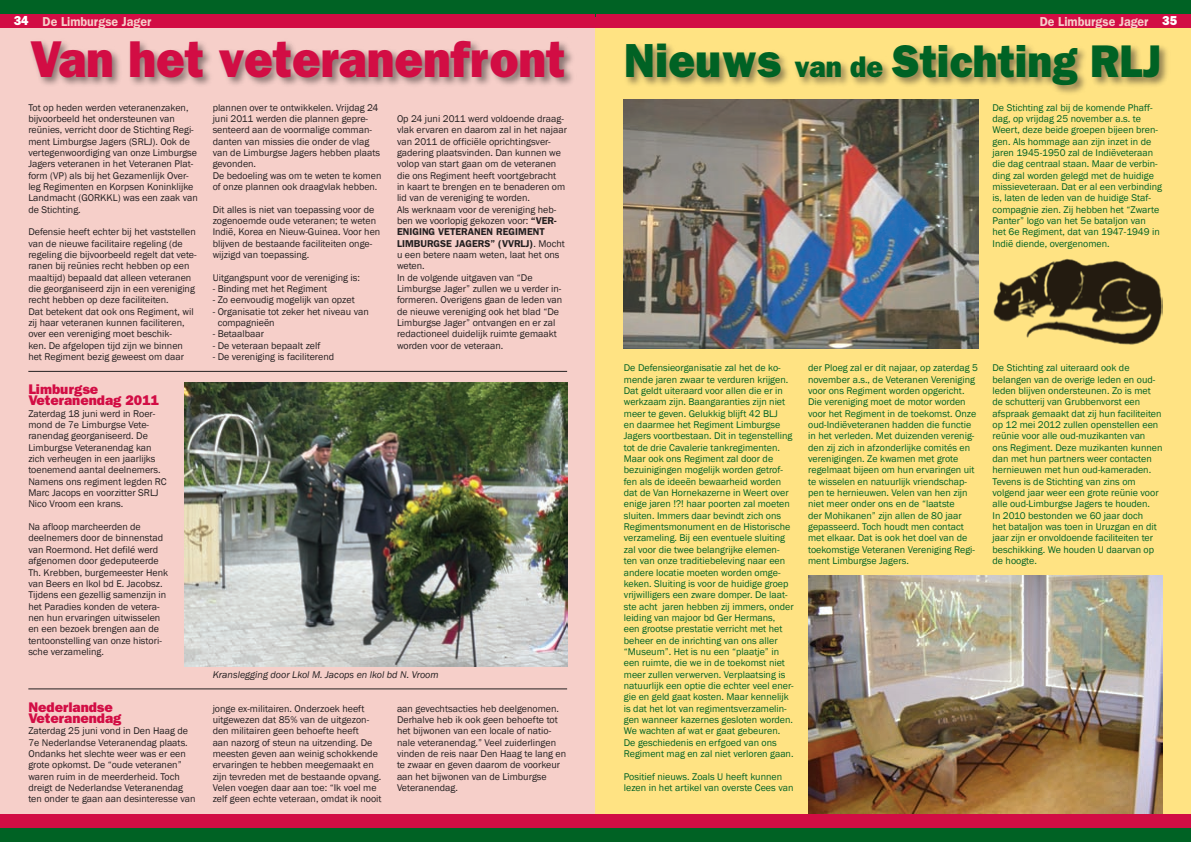
<style>
.page{position:relative;width:1191px;height:842px;background:#fff}
.page>*{position:absolute;margin:0;border:0;box-sizing:border-box;transform-origin:0 0}
.t1{font:800 52px "Franklin Gothic";color:#d20d44;scale:.92 1}
.t2{font:800 46px "Franklin Gothic";color:#006224;scale:.93 1}
.t3{font:800 14px/11.3px "Franklin Gothic";color:#d20d44}
.t4{font:600 13px "Franklin Gothic";color:#f6cfc9;scale:.95 1}
.t5{font:800 13px "Franklin Gothic";color:#fff;scale:.95 1}
.t6{font:10px/11.3px "Franklin Gothic";color:#231f20}
.t7{font:10px/11.3px "Franklin Gothic";color:#006224}
.t8{font:italic 10px "Franklin Gothic";color:#231f20}
.s1{font-weight:800;color:#fff}
.s2{font-weight:600}
.s3{font-size:48px}
.s4{font-size:30px}
</style>
<div class="page">
<div style="left:0;top:0;width:595px;height:17px;background:#006224"></div>
<div style="left:0;top:14px;width:595px;height:14px;background:#d20d44"></div>
<div style="left:0;top:825px;width:595px;height:17px;background:#006224"></div>
<div style="left:0;top:814px;width:595px;height:14px;background:#d20d44"></div>
<div style="left:595px;top:0;width:596px;height:17px;background:#006224"></div>
<div style="left:596px;top:14px;width:595px;height:14px;background:#d20d44"></div>
<div style="left:595px;top:825px;width:596px;height:17px;background:#006224"></div>
<div style="left:595px;top:814px;width:596px;height:14px;background:#d20d44"></div>
<div style="left:0;top:28px;width:595px;height:786px;background:#f6cfc9"></div>
<div style="left:28px;top:37px;width:548px;height:52px;background:#231f20;opacity:.5"></div>
<img style="left:184px;top:383px;width:383px;height:283px">
<hr style="left:28px;top:688px;width:539px;height:1px;background:#231f20">
<hr style="left:28px;top:371px;width:539px;height:1px;background:#231f20">
<div style="left:595px;top:28px;width:596px;height:786px;background:#ffe383"></div>
<div style="left:623px;top:40px;width:547px;height:56px;background:#231f20;opacity:.5"></div>
<img style="left:624px;top:99px;width:354px;height:250px">
<img style="left:808px;top:575px;width:354px;height:239px">
<img style="left:993px;top:258px;width:169px;height:87px">
<h3 class="t5" style="left:14px;top:13px;width:9px">34</h3>
<h3 class="t4" style="left:43px;top:13px;width:116px">De Limburgse Jager</h3>
<h3 class="t4" style="left:1039px;top:13px;width:138px">De Limburgse Jager <span class="s1">35</span></h3>
<h1 class="t1" style="left:30px;top:28px;width:583px">Van het veteranenfront</h1>
<p class="t6" style="left:28px;top:102px;width:171px">Tot op heden werden veteranenzaken, bijvoorbeeld het ondersteunen van reünies, verricht door de Stichting Regi&shy;ment Limburgse Jagers (SRLJ). Ook de vertegenwoordiging van onze Limburgse Jagers veteranen in het Veteranen Plat&shy;form (VP) als bij het Gezamenlijk Over&shy;leg Regimenten en Korpsen Koninklijke Landmacht (GORKKL) was een zaak van de Stichting.</p>
<p class="t6" style="left:28px;top:227px;width:170px">Defensie heeft echter bij het vaststellen van de nieuwe facilitaire regeling (de regeling die bijvoorbeeld regelt dat vete&shy;ranen bij reünies recht hebben op een maaltijd) bepaald dat alleen veteranen die georganiseerd zijn in een vereniging recht hebben op deze faciliteiten.<br>Dat betekent dat ook ons Regiment, wil zij haar veteranen kunnen faciliteren, over een vereniging moet beschik-<br>ken. De afgelopen tijd zijn we binnen het Regiment bezig geweest om daar</p>
<h3 class="t3" style="left:28px;top:383px;width:123px">Limburgse<br>Veteranendag 2011</h3>
<p class="t6" style="left:28px;top:408px;width:140px">Zaterdag 18 juni werd in Roer&shy;mond de 7e Limburgse Vete&shy;ranendag georganiseerd. De<br>Limburgse Veteranendag kan zich verheugen in een jaarlijks toenemend aantal deelnemers.<br>Namens ons regiment legden RC<br>Marc Jacops en voorzitter SRLJ<br>Nico Vroom een krans.</p>
<p class="t6" style="left:28px;top:521px;width:141px">Na afloop marcheerden de deelnemers door de binnenstad van Roermond. Het defilé werd afgenomen door gedeputeerde<br>Th. Krebben, burgemeester Henk van Beers en lkol bd E. Jacobsz.<br>Tijdens een gezellig samenzijn in het Paradies konden de vetera&shy;nen hun ervaringen uitwisselen en een bezoek brengen aan de tentoonstelling van onze histori&shy;sche verzameling.</p>
<h3 class="t3" style="left:28px;top:701px;width:94px">Nederlandse<br>Veteranendag</h3>
<p class="t6" style="left:28px;top:725px;width:169px">Zaterdag 25 juni vond in Den Haag de 7e Nederlandse Veteranendag plaats.<br>Ondanks het slechte weer was er een grote opkomst. De “oude veteranen” waren ruim in de meerderheid. Toch dreigt de Nederlandse Veteranendag ten onder te gaan aan desinteresse van</p>
<p class="t6" style="left:213px;top:102px;width:170px">plannen over te ontwikkelen. Vrijdag 24 juni 2011 werden die plannen gepre&shy;senteerd aan de voormalige comman&shy;danten van missies die onder de vlag van de Limburgse Jagers hebben plaats gevonden.<br>De bedoeling was om te weten te komen of onze plannen ook draagvlak hebben.</p>
<p class="t6" style="left:213px;top:204px;width:169px">Dit alles is niet van toepassing voor de zogenoemde oude veteranen; te weten Indië, Korea en Nieuw-Guinea. Voor hen blijven de bestaande faciliteiten onge&shy;wijzigd van toepassing.</p>
<p class="t6" style="left:213px;top:272px;width:149px">Uitgangspunt voor de vereniging is:</p>
<p class="t6" style="left:213px;top:283px;width:116px">- Binding met het Regiment</p>
<p class="t6" style="left:213px;top:295px;width:144px">- Zo eenvoudig mogelijk van opzet</p>
<p class="t6" style="left:218px;top:306px;width:153px;text-indent:-5px">- Organisatie tot zeker het niveau van compagnieën</p>
<p class="t6" style="left:213px;top:329px;width:53px">- Betaalbaar</p>
<p class="t6" style="left:213px;top:340px;width:109px">- De veteraan bepaalt zelf</p>
<p class="t6" style="left:213px;top:351px;width:123px">- De vereniging is faciliterend</p>
<p class="t6" style="left:397px;top:113px;width:172px">Op 24 juni 2011 werd voldoende draag&shy;vlak ervaren en daarom zal in het najaar van 2011 de officiële oprichtingsver&shy;gadering plaatsvinden. Dan kunnen we volop van start gaan om de veteranen die ons Regiment heeft voortgebracht<br>in kaart te brengen en te benaderen om lid van de vereniging te worden.<br>Als werknaam voor de vereniging heb&shy;ben we voorlopig gekozen voor: <span class="s2">“VER-ENIGING VETERANEN REGIMENT LIMBURGSE JAGERS” (VVRLJ)</span>. Mocht u een betere naam weten, laat het ons weten.<br>In de volgende uitgaven van “De Limburgse Jager” zullen we u verder in&shy;formeren. Overigens gaan de leden van de nieuwe vereniging ook het blad “De Limburgse Jager” ontvangen en er zal redactioneel duidelijk ruimte gemaakt worden voor de veteraan.</p>
<p class="t8" style="left:213px;top:668px;width:227px">Kranslegging door Lkol M. Jacops en lkol bd N. Vroom</p>
<p class="t6" style="left:213px;top:703px;width:170px">jonge ex-militairen. Onderzoek heeft uitgewezen dat 85% van de uitgezon&shy;den militairen geen behoefte heeft<br>aan nazorg of steun na uitzending. De meesten geven aan weinig schokkende ervaringen te hebben meegemaakt en zijn tevreden met de bestaande opvang.<br>Velen voegen daar aan toe: “Ik voel me zelf geen echte veteraan, omdat ik nooit</p>
<p class="t6" style="left:397px;top:703px;width:171px">aan gevechtsacties heb deelgenomen.<br>Derhalve heb ik ook geen behoefte tot het bijwonen van een locale of natio&shy;nale veteranendag.” Veel zuiderlingen vinden de reis naar Den Haag te lang en te zwaar en geven daarom de voorkeur aan het bijwonen van de Limburgse Veteranendag.</p>
<h2 class="t2" style="left:624px;top:34px;width:579px"><span class="s3">Nieuws</span> <span class="s4">van de</span> Stichting RLJ</h2>
<p class="t7" style="left:992px;top:102px;width:171px">De Stichting zal bij de komende Phaff&shy;dag, op vrijdag 25 november a.s. te Weert, deze beide groepen bijeen bren&shy;gen. Als hommage aan zijn inzet in de jaren 1945-1950 zal de Indiëveteraan die dag centraal staan. Maar de verbin&shy;ding zal worden gelegd met de huidige missieveteraan. Dat er al een verbinding is, laten de leden van de huidige Staf&shy;compagnie zien. Zij hebben het “Zwarte Panter” logo van het 5e bataljon van<br>het 6e Regiment, dat van 1947-1949 in Indië diende, overgenomen.</p>
<p class="t7" style="left:624px;top:363px;width:171px">De Defensieorganisatie zal het de ko&shy;mende jaren zwaar te verduren krijgen.<br>Dat geldt uiteraard voor allen die er in werkzaam zijn. Baangaranties zijn niet meer te geven. Gelukkig blijft 42 BLJ<br>en daarmee het Regiment Limburgse Jagers voortbestaan. Dit in tegenstelling tot de drie Cavalerie tankregimenten.<br>Maar ook ons Regiment zal door de bezuinigingen mogelijk worden getrof&shy;fen als de ideeën bewaarheid worden dat de Van Hornekazerne in Weert over enige jaren !?! haar poorten zal moeten sluiten. Immers daar bevindt zich ons Regimentsmonument en de Historische verzameling. Bij een eventuele sluiting zal voor die twee belangrijke elemen&shy;ten van onze traditiebeleving naar een andere locatie moeten worden omge&shy;keken. Sluiting is voor de huidige groep vrijwilligers een zware domper. De laat&shy;ste acht jaren hebben zij immers, onder leiding van majoor bd Ger Hermans, een grootse prestatie verricht met het beheer en de inrichting van ons aller “Museum”. Het is nu een “plaatje” in een ruimte, die we in de toekomst niet meer zullen verwerven. Verplaatsing is natuurlijk een optie die echter veel ener&shy;gie en geld gaat kosten. Maar kennelijk is dat het lot van regimentsverzamelin&shy;gen wanneer kazernes gesloten worden.<br>We wachten af wat er gaat gebeuren.<br>De geschiedenis en erfgoed van ons Regiment mag en zal niet verloren gaan.</p>
<p class="t7" style="left:624px;top:771px;width:171px">Positief nieuws. Zoals U heeft kunnen lezen in het artikel van overste Cees van</p>
<p class="t7" style="left:808px;top:363px;width:171px">der Ploeg zal er dit najaar, op zaterdag 5 november a.s., de Veteranen Vereniging voor ons Regiment worden opgericht.<br>Die vereniging moet de motor worden voor het Regiment in de toekomst. Onze oud-Indiëveteranen hadden die functie in het verleden. Met duizenden verenig&shy;den zij zich in afzonderlijke comités en verenigingen. Ze kwamen met grote regelmaat bijeen om hun ervaringen uit te wisselen en natuurlijk vriendschap&shy;pen te hernieuwen. Velen van hen zijn niet meer onder ons en de “laatste<br>der Mohikanen” zijn allen de 80 jaar gepasseerd. Toch houdt men contact met elkaar. Dat is ook het doel van de toekomstige Veteranen Vereniging Regi&shy;ment Limburgse Jagers.</p>
<p class="t7" style="left:992px;top:363px;width:171px">De Stichting zal uiteraard ook de belangen van de overige leden en oud&shy;leden blijven ondersteunen. Zo is met de schutterij van Grubbenvorst een afspraak gemaakt dat zij hun faciliteiten op 12 mei 2012 zullen openstellen een reünie voor alle oud-muzikanten van ons Regiment. Deze muzikanten kunnen dan met hun partners weer contacten hernieuwen met hun oud-kameraden.<br>Tevens is de Stichting van zins om volgend jaar weer een grote reünie voor alle oud-Limburgse Jagers te houden.<br>In 2010 bestonden we 60 jaar doch<br>het bataljon was toen in Uruzgan en dit jaar zijn er onvoldoende faciliteiten ter beschikking. We houden U daarvan op de hoogte.</p>
</div>
